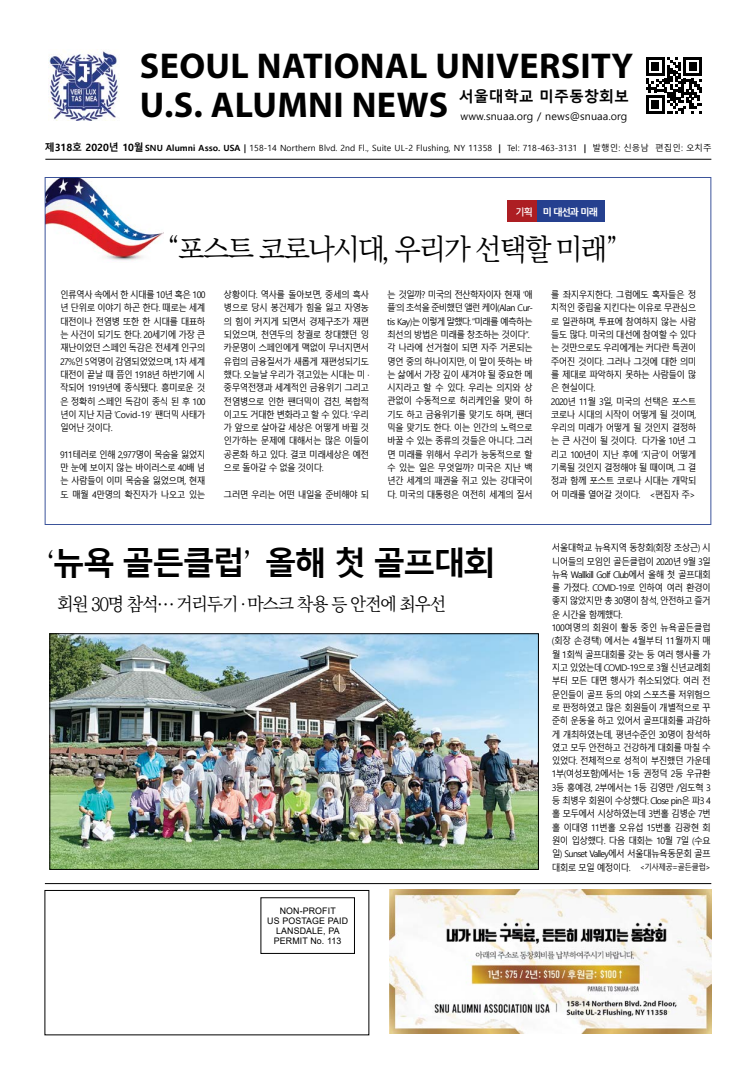
<style>
.page{position:relative;width:756px;height:1080px;background:#fff}
.page>*{position:absolute;margin:0;border:0;box-sizing:border-box;transform-origin:0 0}
.t1{font:700 36px/39px "Myriad Pro";letter-spacing:.01em;color:#000}
.t2{font:700 32px "Malgun Gothic";letter-spacing:-.075em;color:#000}
.t3{font:31px "Jeju Myeongjo";letter-spacing:-.075em;color:#000;scale:.95 1}
.t4{font:19px "Jeju Myeongjo";letter-spacing:-.075em;color:#000;scale:.95 1}
.t5{font:700 15px "Malgun Gothic";color:#000}
.t6{font:700 12px "Malgun Gothic";color:#000}
.t7{font:10.6px "Malgun Gothic";letter-spacing:.01em;color:#000}
.t8{font:700 10px "Malgun Gothic";color:#000}
.t9{font:700 10px "Auction Gothic";color:#fff;scale:.95 1}
.t10{font:9.1px/13.3px "Malgun Gothic";letter-spacing:-.075em;color:#000;scale:.95 1}
.t11{font:9px/10px "Arial";letter-spacing:.015em;color:#000;text-align:center}
.t12{font:8.5px "Malgun Gothic";letter-spacing:.01em;color:#000}
.t13{font:8px "Malgun Gothic";letter-spacing:-.075em;color:#000;scale:.95 1}
.s1{font-weight:700}
.s2{font-weight:500}
.s3{font-family:"Jeju Myeongjo";font-weight:400}
.s4{font-family:"Malgun Gothic"}
.s5{font-size:9.1px}
</style>
<div class="page">
<img style="left:47px;top:179px;width:116px;height:82px">
<img style="left:389px;top:889px;width:322px;height:144px">
<div style="left:45px;top:890px;width:324px;height:145px;border:1px solid #000"></div>
<hr style="left:45px;top:159px;width:666px;height:1px;background:#000">
<img style="left:48px;top:49px;width:72px;height:72px">
<svg style="left:646px;top:57px;width:56px;height:57px"></svg>
<hr style="left:45px;top:883px;width:666px;height:1px;background:#000">
<div style="left:261px;top:898px;width:94px;height:56px;border:1px solid #000"></div>
<img style="left:52px;top:636px;width:485px;height:232px">
<div style="left:50px;top:634px;width:489px;height:236px;border:1px solid #000"></div>
<div style="left:517px;top:200px;width:88px;height:21px;background:#25408f"></div>
<div style="left:507px;top:200px;width:30px;height:21px;background:#ad1e23"></div>
<h3 class="t6" style="left:322px;top:44px;width:114px">서울대 미주동창회보</h3>
<h1 class="t1" style="left:140px;top:47px;width:495px">SEOUL NATIONAL UNIVERSITY<br>U.S. ALUMNI NEWS</h1>
<h3 class="t5" style="left:459px;top:88px;width:172px">서울대학교 미주동창회보</h3>
<p class="t7" style="left:461px;top:110px;width:168px">www.snuaa.org / news@snuaa.org</p>
<p class="t12" style="left:145px;top:144px;width:568px"><span class="s1">SNU Alumni Asso. USA |</span> 158-14 Northern Blvd. 2nd Fl., Suite UL-2 Flushing, NY 11358 <span class="s1">|</span> Tel: 718-463-3131 <span class="s1">|</span> 발행인: 신응남 편집인: 오치주</p>
<p class="t8" style="left:45px;top:141px;width:101px">제318호 2020년 10월</p>
<p class="t9" style="left:516px;top:206px;width:88px"><span class="s2">기획</span> 미 대선과 미래</p>
<h3 class="t3" style="left:167px;top:234px;width:478px">“포스트 코로나시대, 우리가 선택할 미래”</h3>
<p class="t10" style="left:60px;top:288px;width:155px;text-align:justify">인류역사 속에서 한 시대를 10년 혹은 100 년 단위로 이야기 하곤 한다. 때로는 세계 대전이나 전염병 또한 한 시대를 대표하 는 사건이 되기도 한다. 20세기에 가장 큰 재난이었던 스페인 독감은 전세계 인구의 27%인 5억명이 감염되었었으며, 1차 세계 대전이 끝날 때 쯤인 1918년 하반기에 시 작되어 1919년에 종식됐다. 흥미로운 것 은 정확히 스페인 독감이 종식 된 후 100 년이 지난 지금 ‘Covid-19’ 팬더믹 사태가 일어난 것이다.</p>
<p class="t10" style="left:60px;top:448px;width:155px;text-align:justify">911테러로 인해 2,977명이 목숨을 잃었지 만 눈에 보이지 않는 바이러스로 40배 넘 는 사람들이 이미 목숨을 잃었으며, 현재 도 매월 4만명의 확진자가 나오고 있는</p>
<p class="t10" style="left:224px;top:288px;width:155px;text-align:justify">상황이다. 역사를 돌아보면, 중세의 흑사 병으로 당시 봉건제가 힘을 잃고 자영농 의 힘이 커지게 되면서 경제구조가 재편 되었으며, 천연두의 창궐로 창대했던 잉 카문명이 스페인에게 맥없이 무너지면서 유럽의 금융질서가 새롭게 재편성되기도 했다. 오늘날 우리가 겪고있는 시대는 미 · 중무역전쟁과 세계적인 금융위기 그리고 전염병으로 인한 팬더믹이 겹친, 복합적 이고도 거대한 변화라고 할 수 있다. ‘우리 가 앞으로 살아갈 세상은 어떻게 바뀔 것 인가’하는 문제에 대해서는 많은 이들이 공론화 하고 있다. 결코 미래세상은 예전 으로 돌아갈 수 없을 것이다.</p>
<p class="t10" style="left:224px;top:488px;width:155px">그러면 우리는 어떤 내일을 준비해야 되</p>
<p class="t10" style="left:387px;top:288px;width:155px">는 것일까? 미국의 전산학자이자 현재 ‘애 플’의 초석을 준비했던 앨런 케이(Alan Cur&shy;tis Kay)는 이렇게 말했다. “미래를 예측하는 최선의 방법은 미래를 창조하는 것이다”. 각 나라에 선거철이 되면 자주 거론되는 명언 중의 하나이지만, 이 말이 뜻하는 바 는 삶에서 가장 깊이 새겨야 될 중요한 메 시지라고 할 수 있다. 우리는 의지와 상 관없이 수동적으로 허리케인을 맞이 하 기도 하고 금융위기를 맞기도 하며, 팬더 믹을 맞기도 한다. 이는 인간의 노력으로 바꿀 수 있는 종류의 것들은 아니다. 그러 면 미래를 위해서 우리가 능동적으로 할 수 있는 일은 무엇일까? 미국은 지난 백 년간 세계의 패권을 쥐고 있는 강대국이 다. 미국의 대통령은 여전히 세계의 질서</p>
<p class="t10" style="left:551px;top:288px;width:155px">를 좌지우지한다. 그럼에도 혹자들은 정 치적인 중립을 지킨다는 이유로 무관심으 로 일관하며, 투표에 참여하지 않는 사람 들도 많다. 미국의 대선에 참여할 수 있다 는 것만으로도 우리에게는 커다란 특권이 주어진 것이다. 그러나 그것에 대한 의미 를 제대로 파악하지 못하는 사람들이 많 은 현실이다.<br>2020년 11월 3일, 미국의 선택은 포스트 코로나 시대의 시작이 어떻게 될 것이며, 우리의 미래가 어떻게 될 것인지 결정하 는 큰 사건이 될 것이다. 다가올 10년 그 리고 100년이 지난 후에 ‘지금’이 어떻게 기록될 것인지 결정해야 될 때이며, 그 결 정과 함께 포스트 코로나 시대는 개막되 어 미래를 열어갈 것이다. &lt;편집자 주&gt;</p>
<h2 class="t2" style="left:40px;top:544px;width:458px"><span class="s3">‘</span>뉴욕 골든클럽<span class="s3">’</span> 올해 첫 골프대회</h2>
<h3 class="t4" style="left:57px;top:595px;width:411px">회원 30명 참석… 거리두기 <span class="s4">·</span> 마스크 착용 등 안전에 최우선</h3>
<p class="t11" style="left:267px;top:906px;width:82px">NON-PROFIT<br>US POSTAGE PAID<br>LANSDALE, PA<br>PERMIT No. 113</p>
<p class="t10" style="left:552px;top:542px;width:169px">서울대학교 뉴욕지역 동창회(회장 조상근) 시 니어들의 모임인 골든클럽이 2020년 9월 3일 뉴욕 Wallkill Golf Club에서 올해 첫 골프대회 를 가졌다. COVID-19로 인하여 여러 환경이 좋지 않았지만 총 30명이 참석, 안전하고 즐거 운 시간을 함께했다.<br>100여명의 회원이 활동 중인 뉴욕골든클럽 (회장 손경택) 에서는 4월부터 11월까지 매 월 1회씩 골프대회를 갖는 등 여러 행사를 가 지고 있었는데 COVID-19으로 3월 신년교례회 부터 모든 대면 행사가 취소되었다. 여러 전 문인들이 골프 등의 야외 스포츠를 저위험으 로 판정하였고 많은 회원들이 개별적으로 꾸 준히 운동을 하고 있어서 골프대회를 과감하 게 개최하였는데, 평년수준인 30명이 참석하 였고 모두 안전하고 건강하게 대회를 마칠 수 있었다. 전체적으로 성적이 부진했던 가운데<br>1부(여성포함)에서는 1등 권정덕 2등 우규환<br>3등 홍예경, 2부에서는 1등 김영만 /임도혁 3 등 최병우 회원이 수상했다. Close pin은 파3 4 홀 모두에서 시상하였는데 3번홀 김병순 7번 홀 이대영 11번홀 오유섭 15번홀 김광현 회 원이 입상했다. 다음 대회는 10월 7일 (수요 일) Sunset Valley에서 서울대뉴욕동문회 골프</p>
<p class="t13" style="left:552px;top:863px;width:169px"><span class="s5">대회로 모일 예정이다.</span> &lt;기사제공=골든클럽&gt;</p>
</div>
